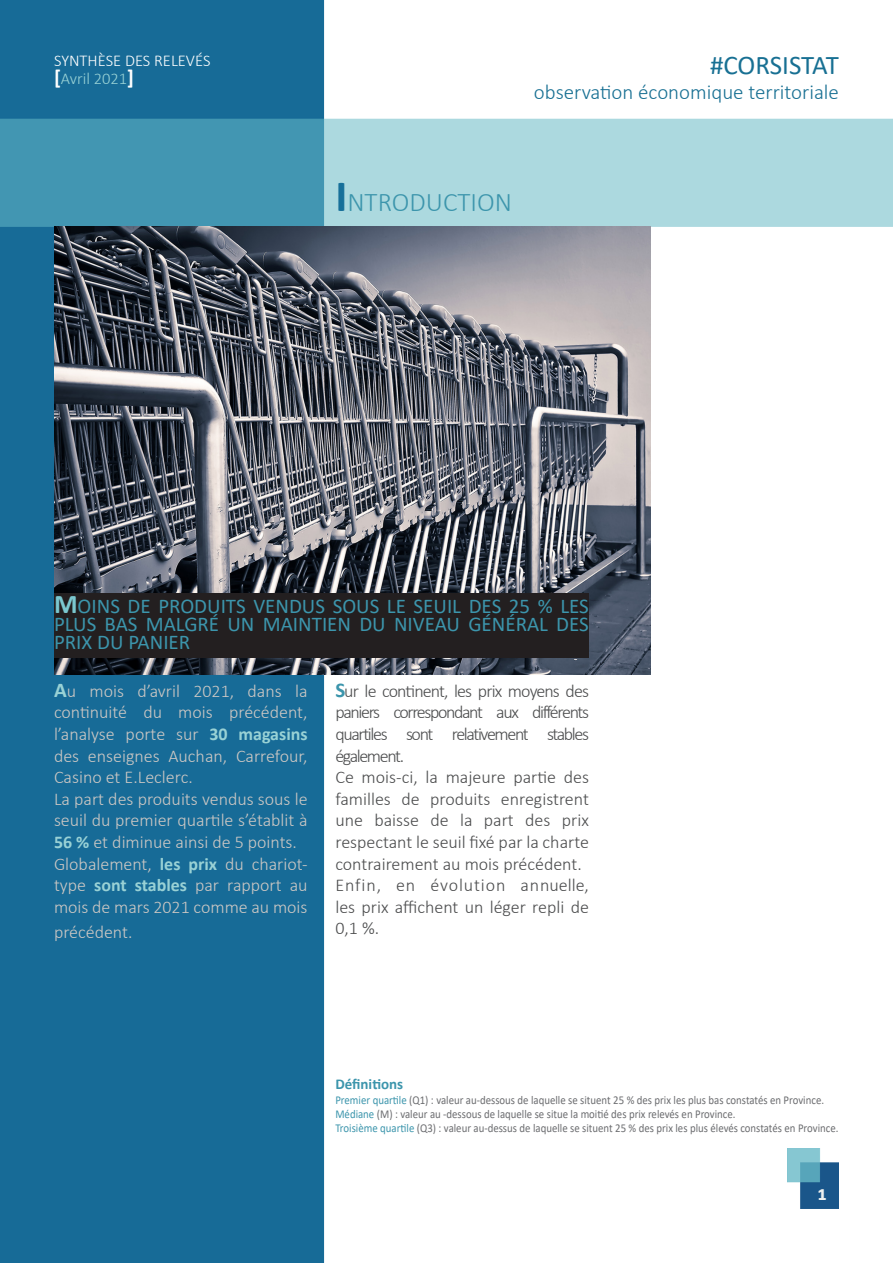
<style>
.page{position:relative;width:893px;height:1263px;background:#fff}
.page>*{position:absolute;margin:0;border:0;box-sizing:border-box;transform-origin:0 0}
.t1{font:300 27px "Calibri";color:#3c95ac}
.t2{font:27px "Calibri";letter-spacing:-.005em;color:#187093}
.t3{font:21px/18px "Calibri";color:#3c95ac;text-align:justify}
.t4{font:300 21px "Calibri";color:#187093}
.t5{font:700 21px "Calibri";color:#eef0ef}
.t6{font:300 18px/21.6px "Calibri";color:#4b4c4d;text-align:justify}
.t7{font:300 18px/21.6px "Calibri";color:#cdc8c4;text-align:justify}
.t8{font:300 16.5px "Calibri";color:#fff}
.t9{font:300 16.5px "Calibri";color:#99d2d5}
.t10{font:700 15px "Calibri";color:#3c95ac}
.t11{font:12px "Calibri";color:#6c6d70;scale:.9 1}
.s1{font-weight:700;font-size:21px;color:#fff}
.s2{font-weight:700;font-size:45px;color:#17709a}
.s3{font-weight:700;font-size:27px;color:#7bc8d0}
.s4{font-weight:700;font-size:21px;color:#99d2d5}
.s5{font-weight:700;color:#99d2d5}
.s6{font-weight:700;color:#99d1d5}
.s7{font-weight:700;font-size:21px;color:#3c95ac}
.s8{color:#3c95ac}
</style>
<div class="page">
<img style="left:0;top:0;width:893px;height:1263px">
<img style="left:54px;top:226px;width:597px;height:448px">
<div style="left:54px;top:593px;width:535px;height:64px;background:#231f20"></div>
<img style="left:787px;top:1148px;width:52px;height:61px">
<p class="t8" style="left:54px;top:51px;width:158px">SYNTHÈSE DES RELEVÉS</p>
<p class="t9" style="left:54px;top:69px;width:82px"><span class="s1">[</span>Avril 2021<span class="s1">]</span></p>
<p class="t2" style="left:710px;top:47px;width:130px">#CORSISTAT</p>
<p class="t4" style="left:534px;top:79px;width:307px">observation économique territoriale</p>
<p class="t1" style="left:335px;top:185px;width:178px"><span class="s2">I</span>NTRODUCTION</p>
<p class="t3" style="left:54px;top:597px;width:536px"><span class="s3">M</span>OINS DE PRODUITS VENDUS SOUS LE SEUIL DES 25 % LES PLUS BAS MALGRÉ UN MAINTIEN DU NIVEAU GÉNÉRAL DES PRIX DU PANIER</p>
<p class="t7" style="left:54px;top:680px;width:255px"><span class="s4">A</span>u mois d’avril 2021, dans la continuité du mois précédent, l’analyse porte sur <span class="s5">30 magasins </span>des enseignes Auchan, Carrefour, Casino et E.Leclerc.</p>
<p class="t7" style="left:54px;top:788px;width:255px">La part des produits vendus sous le seuil du premier quartile s’établit à <span class="s6">56 %</span> et diminue ainsi de 5 points.</p>
<p class="t7" style="left:54px;top:853px;width:255px">Globalement, <span class="s6">les prix</span> du chariot&shy;type <span class="s6">sont stables</span> par rapport au mois de mars 2021 comme au mois</p>
<p class="t7" style="left:54px;top:921px;width:80px">précédent.</p>
<p class="t6" style="left:335px;top:680px;width:255px"><span class="s7">S</span>ur le continent, les prix moyens des paniers correspondant aux différents quartiles sont relativement stables également.</p>
<p class="t6" style="left:335px;top:766px;width:255px">Ce mois-ci, la majeure partie des familles de produits enregistrent une baisse de la part des prix respectant le seuil fixé par la charte contrairement au mois précédent.</p>
<p class="t6" style="left:335px;top:874px;width:255px">Enfin, en évolution annuelle, les prix affichent un léger repli de 0,1 %.</p>
<p class="t10" style="left:335px;top:1074px;width:69px">Définitions</p>
<p class="t11" style="left:335px;top:1091px;width:544px"><span class="s8">Premier quartile</span> (Q1) : valeur au-dessous de laquelle se situent 25 % des prix les plus bas constatés en Province.</p>
<p class="t11" style="left:335px;top:1106px;width:446px"><span class="s8">Médiane</span> (M) : valeur au -dessous de laquelle se situe la moitié des prix relevés en Province.</p>
<p class="t11" style="left:335px;top:1120px;width:560px"><span class="s8">Troisième quartile</span> (Q3) : valeur au-dessus de laquelle se situent 25 % des prix les plus élevés constatés en Province.</p>
<p class="t5" style="left:817px;top:1178px;width:11px">1</p>
</div>
